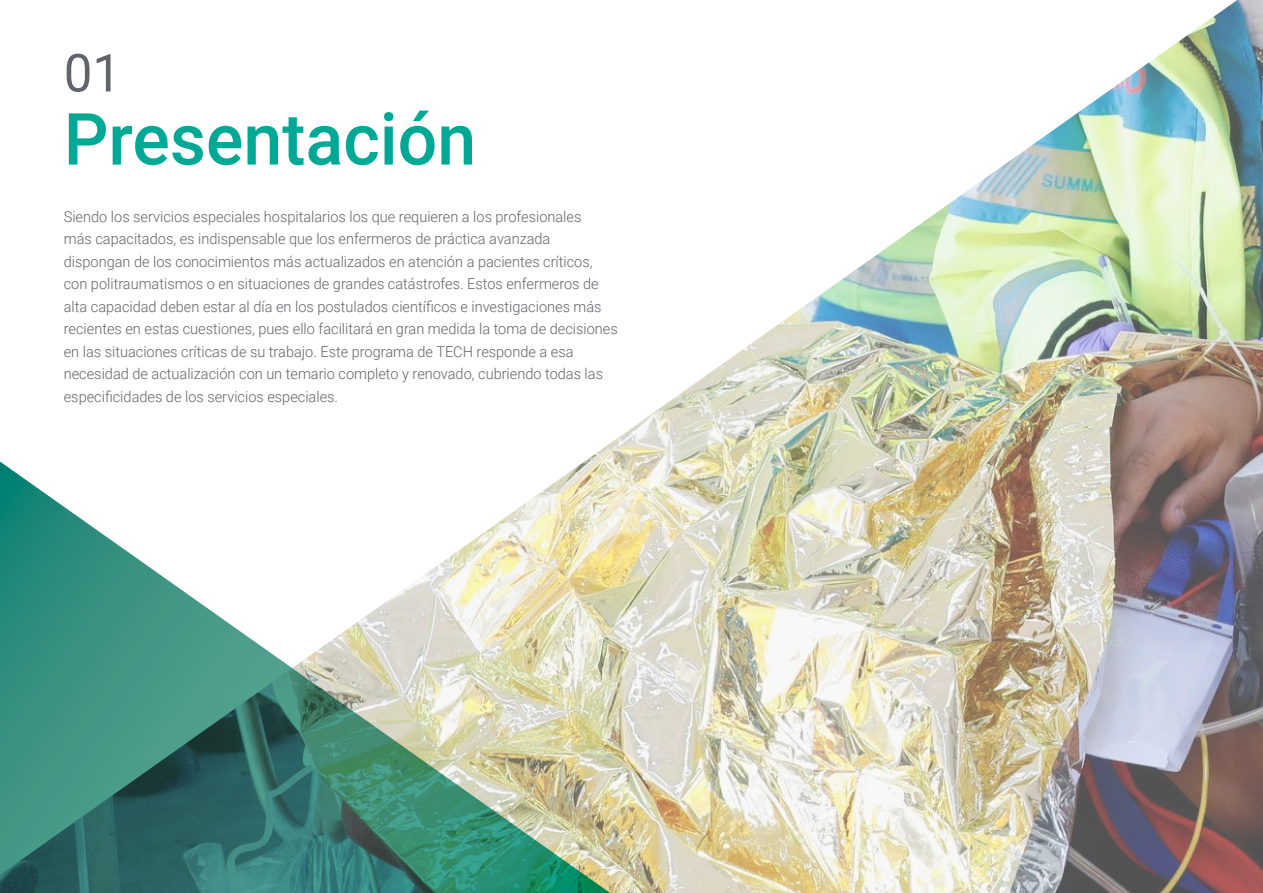
<style>
.page{position:relative;width:1263px;height:893px;background:#fff}
.page>*{position:absolute;margin:0;border:0;box-sizing:border-box;transform-origin:0 0}
.t1{font:500 72px "Roboto";color:#00a996}
.t2{font:52.5px "Roboto";color:#61646a}
.t3{font:300 15px/22.5px "Roboto";color:#61646a}
</style>
<div class="page">
<img style="left:607px;top:0;width:656px;height:893px">
<svg style="left:0;top:446px;width:640px;height:447px"></svg>
<h2 class="t2" style="left:64px;top:36px;width:59px">01</h2>
<h1 class="t1" style="left:64px;top:89px;width:414px">Presentación</h1>
<p class="t3" style="left:64px;top:205px;width:555px">Siendo los servicios especiales hospitalarios los que requieren a los profesionales<br>más capacitados, es indispensable que los enfermeros de práctica avanzada dispongan de los conocimientos más actualizados en atención a pacientes críticos, con politraumatismos o en situaciones de grandes catástrofes. Estos enfermeros de alta capacidad deben estar al día en los postulados científicos e investigaciones más recientes en estas cuestiones, pues ello facilitará en gran medida la toma de decisiones en las situaciones críticas de su trabajo. Este programa de TECH responde a esa necesidad de actualización con un temario completo y renovado, cubriendo todas las especificidades de los servicios especiales.</p>
</div>
